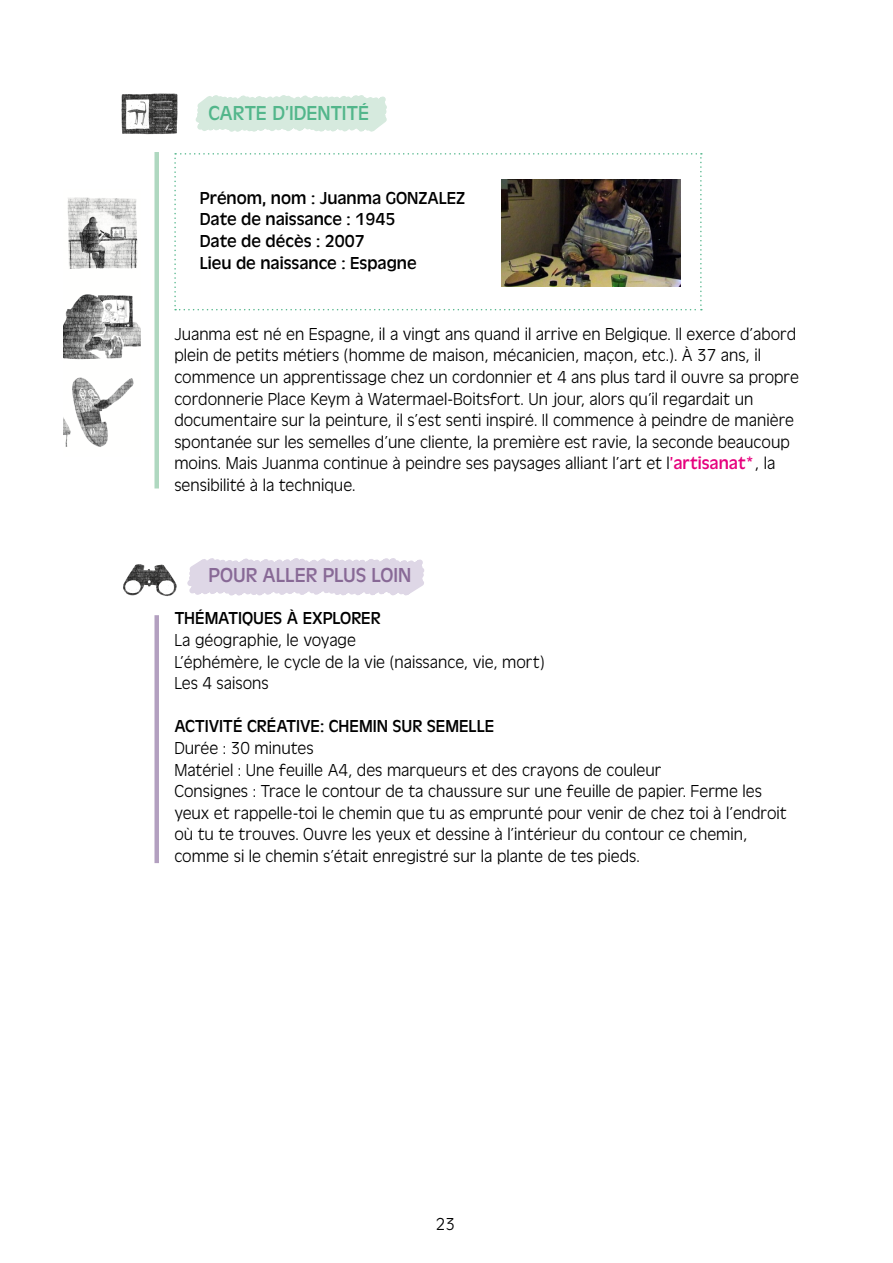
<style>
.page{position:relative;width:893px;height:1263px;background:#fff}
.page>*{position:absolute;margin:0;border:0;box-sizing:border-box;transform-origin:0 0}
.t1{font:21px "Antique Oli";color:#886996}
.t2{font:21px "Antique Oli";letter-spacing:-.005em;color:#52b68b}
.t3{font:300 18px/21.6px "Antique Oli";color:#000}
.t4{font:18px/21.6px "Antique Oli";color:#000}
.s1{font-weight:400;color:#e6007d}
</style>
<div class="page">
<svg style="left:174px;top:95px;width:528px;height:215px"></svg>
<svg style="left:187px;top:558px;width:237px;height:38px;background:#e2dce9"></svg>
<div style="left:154px;top:152px;width:5px;height:336px;background:#afd8c0"></div>
<img style="left:64px;top:197px;width:76px;height:250px">
<img style="left:123px;top:564px;width:54px;height:32px">
<img style="left:502px;top:180px;width:178px;height:106px">
<div style="left:154px;top:615px;width:5px;height:248px;background:#b3a0c0"></div>
<img style="left:121px;top:93px;width:67px;height:68px">
<p class="t2" style="left:208px;top:101px;width:163px">CARTE D’IDENTITÉ</p>
<p class="t4" style="left:200px;top:187px;width:267px">Prénom, nom : Juanma GONZALEZ<br>Date de naissance : 1945<br>Date de décès : 2007<br>Lieu de naissance : Espagne</p>
<p class="t3" style="left:174px;top:324px;width:626px">Juanma est né en Espagne, il a vingt ans quand il arrive en Belgique. Il exerce d’abord plein de petits métiers (homme de maison, mécanicien, maçon, etc.). À 37 ans, il commence un apprentissage chez un cordonnier et 4 ans plus tard il ouvre sa propre cordonnerie Place Keym à Watermael-Boitsfort. Un jour, alors qu’il regardait un documentaire sur la peinture, il s’est senti inspiré. Il commence à peindre de manière spontanée sur les semelles d’une cliente, la première est ravie, la seconde beaucoup moins. Mais Juanma continue à peindre ses paysages alliant l’art et l<span class="s1">’artisanat*</span>, la sensibilité à la technique.</p>
<p class="t1" style="left:208px;top:564px;width:205px">POUR ALLER PLUS LOIN</p>
<p class="t4" style="left:174px;top:608px;width:208px">THÉMATIQUES À EXPLORER</p>
<p class="t3" style="left:174px;top:630px;width:372px">La géographie, le voyage<br>L’éphémère, le cycle de la vie (naissance, vie, mort)<br>Les 4 saisons</p>
<p class="t4" style="left:174px;top:716px;width:322px">ACTIVITÉ CRÉATIVE: CHEMIN SUR SEMELLE</p>
<p class="t3" style="left:174px;top:738px;width:614px">Durée : 30 minutes<br>Matériel : Une feuille A4, des marqueurs et des crayons de couleur<br>Consignes : Trace le contour de ta chaussure sur une feuille de papier. Ferme les yeux et rappelle-toi le chemin que tu as emprunté pour venir de chez toi à l’endroit où tu te trouves. Ouvre les yeux et dessine à l’intérieur du contour ce chemin, comme si le chemin s’était enregistré sur la plante de tes pieds.</p>
<p class="t3" style="left:436px;top:1214px;width:21px">23</p>
</div>
